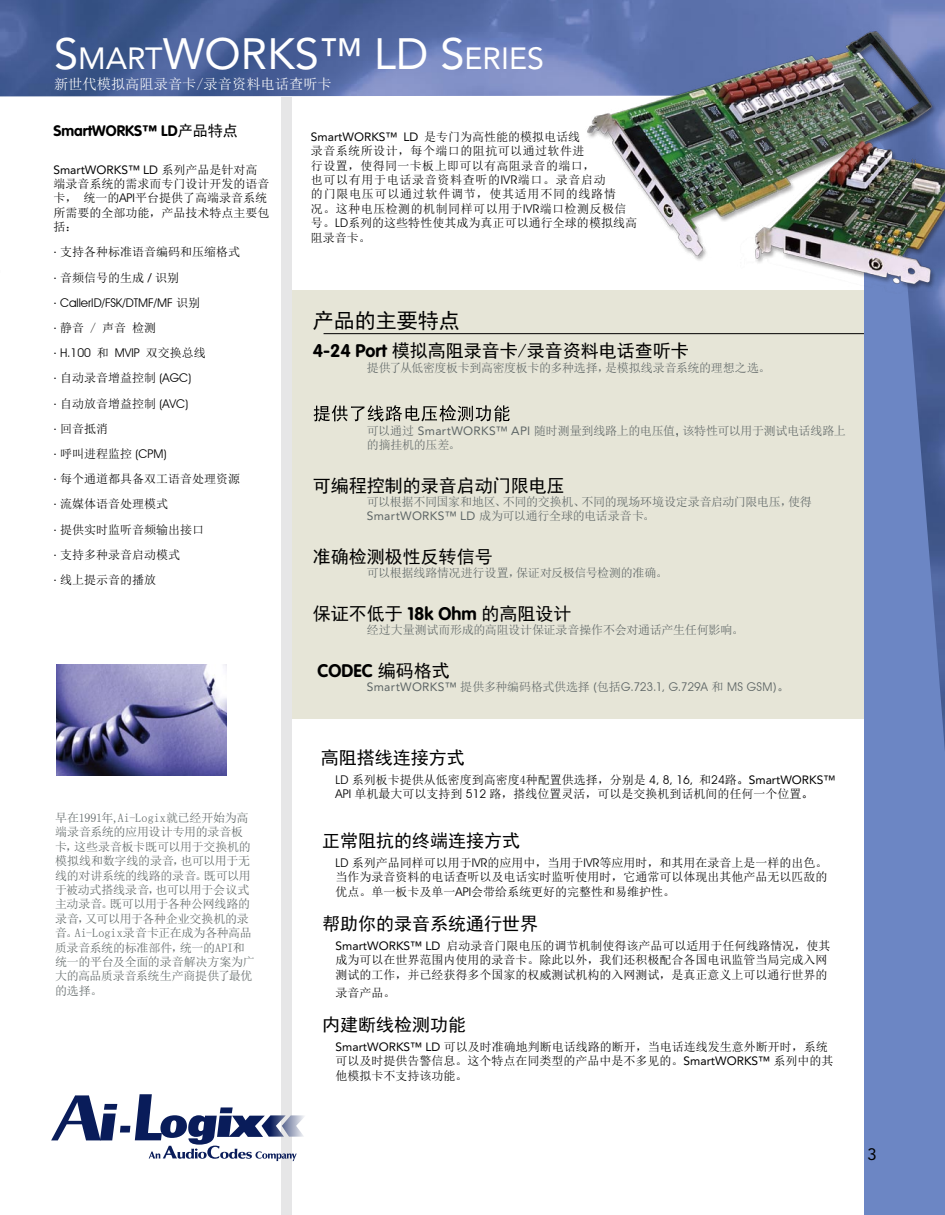
<style>
.page{position:relative;width:945px;height:1215px;background:#fff}
.page>*{position:absolute;margin:0;border:0;box-sizing:border-box;transform-origin:0 0}
.t1{font:43.5px "Avenir";color:#fff}
.t2{font:21px "Sim Hei";color:#000}
.t3{font:18px "Sim Hei";color:#000}
.t4{font:700 18px "VAG Rounded";color:#000}
.t5{font:16.5px "Avenir";color:#000}
.t6{font:700 15px "VAG Rounded";color:#000}
.t7{font:14.25px "Sim Sun";color:#fff}
.t8{font:12px/14.4px "Sim Sun";color:#000}
.t9{font:12px/14.4px "Sim Sun";letter-spacing:-.02em;color:#5d6565}
.t10{font:12px/14.4px "Sim Sun";letter-spacing:.04em;color:#000}
.t11{font:12px "Avenir";color:#000}
.t12{font:12px "Avant Garde IT Cby BT";color:#5d6565}
.t13{font:12px "Avant Garde IT Cby BT";color:#000}
.s1{font-size:30.45px}
.s2{font-family:"Sim Hei";font-weight:400}
.s3{font-family:"Sim Sun"}
.s4{font-family:"Avant Garde IT Cby BT"}
.s5{font-family:"Avenir"}
.s6{font-family:"VAG Rounded";font-weight:700}
.s7{font-family:"Sim Hei"}
</style>
<div class="page">
<div style="left:864px;top:95px;width:81px;height:1120px;background:#6c86c4"></div>
<img style="left:0;top:0;width:945px;height:752px">
<div style="left:291px;top:290px;width:573px;height:429px;background:#e6e5d7"></div>
<img style="left:568px;top:17px;width:377px;height:285px">
<img style="left:56px;top:665px;width:170px;height:111px">
<hr style="left:324px;top:333px;width:540px;height:1px;background:#000">
<svg style="left:314px;top:405px;width:196px;height:17px"></svg>
<div style="left:281px;top:98px;width:10px;height:1117px;background:#e6e6e7"></div>
<svg style="left:51px;top:1094px;width:253px;height:67px"></svg>
<h1 class="t1" style="left:54px;top:28px;width:492px">S<span class="s1">MART</span>WORKS™ LD S<span class="s1">ERIES</span></h1>
<p class="t7" style="left:54px;top:77px;width:279px">新世代模拟高阻录音卡/录音资料电话查听卡</p>
<p class="t6" style="left:53px;top:122px;width:186px">SmartWORKS™ LD<span class="s2">产品特点</span></p>
<p class="t11" style="left:53px;top:162px;width:206px">SmartWORKS™ LD <span class="s3">系列产品是针对高</span></p>
<p class="t8" style="left:53px;top:176px;width:218px">端录音系统的需求而专门设计开发的语音卡， 统一的<span class="s4">API</span>平台提供了高端录音系统所需要的全部功能，产品技术特点主要包括：</p>
<p class="t8" style="left:53px;top:239px;width:188px;line-height:25.2px"><span class="s5">·</span> 支持各种标准语音编码和压缩格式<span class="s5">·</span> 音频信号的生成 <span class="s5">/</span> 识别</p>
<p class="t13" style="left:53px;top:295px;width:148px"><span class="s5">·</span> CallerID/FSK/DTMF/MF <span class="s3">识别</span></p>
<p class="t8" style="left:53px;top:320px;width:104px"><span class="s5">·</span> 静音 / 声音 检测</p>
<p class="t13" style="left:53px;top:346px;width:154px"><span class="s5">·</span> H.100 <span class="s3">和</span> MVIP <span class="s3">双交换总线</span></p>
<p class="t8" style="left:53px;top:365px;width:188px;line-height:25.2px"><span class="s5">·</span> 自动录音增益控制 <span class="s4">(AGC)<br></span><span class="s5">·</span> 自动放音增益控制 <span class="s4">(AVC)<br></span><span class="s5">·</span> 回音抵消<br><span class="s5">·</span> 呼叫进程监控 <span class="s4">(CPM)<br></span><span class="s5">·</span> 每个通道都具备双工语音处理资源<span class="s5">·</span> 流媒体语音处理模式<br><span class="s5">·</span> 提供实时监听音频输出接口<br><span class="s5">·</span> 支持多种录音启动模式<br><span class="s5">·</span> 线上提示音的播放</p>
<p class="t11" style="left:311px;top:130px;width:271px">SmartWORKS™ LD <span class="s3">是专门为高性能的模拟电话线</span></p>
<p class="t10" style="left:311px;top:144px;width:328px">录音系统所设计，每个端口的阻抗可以通过软件进<br>行设置，使得同一卡板上即可以有高阻录音的端口，<br>也可以有用于电话录音资料查听的<span class="s4">IVR</span>端口。录音启动<br>的门限电压可以通过软件调节，使其适用不同的线路情<br>况。这种电压检测的机制同样可以用于<span class="s4">IVR</span>端口检测反极信号。<span class="s4">LD</span>系列的这些特性使其成为真正可以通行全球的模拟线高阻录音卡。</p>
<h2 class="t2" style="left:313px;top:310px;width:148px">产品的主要特点</h2>
<h3 class="t3" style="left:313px;top:342px;width:377px"><span class="s6">4-24 Port</span> 模拟高阻录音卡/录音资料电话查听卡</h3>
<p class="t9" style="left:367px;top:360px;width:405px">提供了从低密度板卡到高密度板卡的多种选择，是模拟线录音系统的理想之选。</p>
<p class="t9" style="left:367px;top:423px;width:481px">可以通过 <span class="s5">SmartWORKS™ API</span> 随时测量到线路上的电压值<span class="s7">，</span>该特性可以用于测试电话线路上的摘挂机的压差。</p>
<h3 class="t3" style="left:313px;top:476px;width:253px">可编程控制的录音启动门限电压</h3>
<p class="t9" style="left:367px;top:494px;width:447px">可以根据不同国家和地区、不同的交换机、不同的现场环境设定录音启动门限电压，使得<br><span class="s5">SmartWORKS™ LD</span> 成为可以通行全球的电话录音卡。</p>
<h3 class="t3" style="left:313px;top:548px;width:181px">准确检测极性反转信号</h3>
<p class="t9" style="left:367px;top:566px;width:303px">可以根据线路情况进行设置，保证对反极信号检测的准确。</p>
<h3 class="t3" style="left:313px;top:605px;width:260px">保证不低于 <span class="s6">18k Ohm</span> 的高阻设计</h3>
<p class="t9" style="left:367px;top:623px;width:379px">经过大量测试而形成的高阻设计保证录音操作不会对通话产生任何影响。</p>
<h3 class="t4" style="left:318px;top:660px;width:134px">CODEC <span class="s2">编码格式</span></h3>
<p class="t12" style="left:367px;top:680px;width:424px"><span class="s5">SmartWORKS™</span> <span class="s3">提供多种编码格式供选择</span> <span class="s5">(</span><span class="s3">包括</span>G.723.1, G.729A <span class="s3">和</span> MS GSM<span class="s5">)</span><span class="s7">。</span></p>
<p class="t9" style="left:55px;top:810px;width:201px">早在1991年,Ai-Logix就已经开始为高端录音系统的应用设计专用的录音板卡，这些录音板卡既可以用于交换机的模拟线和数字线的录音，也可以用于无线的对讲系统的线路的录音。既可以用于被动式搭线录音，也可以用于会议式主动录音。既可以用于各种公网线路的录音，又可以用于各种企业交换机的录音。Ai-Logix录音卡正在成为各种高品质录音系统的标准部件，统一的API和统一的平台及全面的录音解决方案为广大的高品质录音系统生产商提供了最优的选择。</p>
<h3 class="t3" style="left:321px;top:748px;width:145px">高阻搭线连接方式</h3>
<p class="t8" style="left:336px;top:772px;width:501px"><span class="s4">LD</span> 系列板卡提供从低密度到高密度4种配置供选择，分别是 <span class="s4">4, 8, 16,</span> 和<span class="s4">24</span>路<span class="s7">。</span><span class="s5">SmartWORKS™<br></span><span class="s4">API</span> 单机最大可以支持到 <span class="s4">512</span> 路，搭线位置灵活，可以是交换机到话机间的任何一个位置<span class="s7">。</span></p>
<h3 class="t3" style="left:322px;top:832px;width:199px">正常阻抗的终端连接方式</h3>
<p class="t8" style="left:336px;top:855px;width:493px;text-align:justify"><span class="s4">LD</span> 系列产品同样可以用于<span class="s4">IVR</span>的应用中，当用于<span class="s4">IVR</span>等应用时，和其用在录音上是一样的出色。当作为录音资料的电话查听以及电话实时监听使用时，它通常可以体现出其他产品无以匹敌的优点。单一板卡及单一<span class="s4">API</span>会带给系统更好的完整性和易维护性。</p>
<h3 class="t3" style="left:322px;top:915px;width:217px">帮助你的录音系统通行世界</h3>
<p class="t8" style="left:336px;top:938px;width:496px"><span class="s5">SmartWORKS™ LD</span> 启动录音门限电压的调节机制使得该产品可以适用于任何线路情况，使其成为可以在世界范围内使用的录音卡。除此以外，我们还积极配合各国电讯监管当局完成入网测试的工作，并已经获得多个国家的权威测试机构的入网测试，是真正意义上可以通行世界的</p>
<p class="t8" style="left:336px;top:985px;width:61px">录音产品。</p>
<h3 class="t3" style="left:322px;top:1016px;width:145px">内建断线检测功能</h3>
<p class="t8" style="left:336px;top:1040px;width:499px"><span class="s5">SmartWORKS™ LD</span> 可以及时准确地判断电话线路的断开，当电话连线发生意外断开时，系统可以及时提供告警信息。这个特点在同类型的产品中是不多见的。<span class="s5">SmartWORKS™</span> 系列中的其他模拟卡不支持该功能。</p>
<h3 class="t5" style="left:867px;top:1145px;width:11px">3</h3>
</div>
